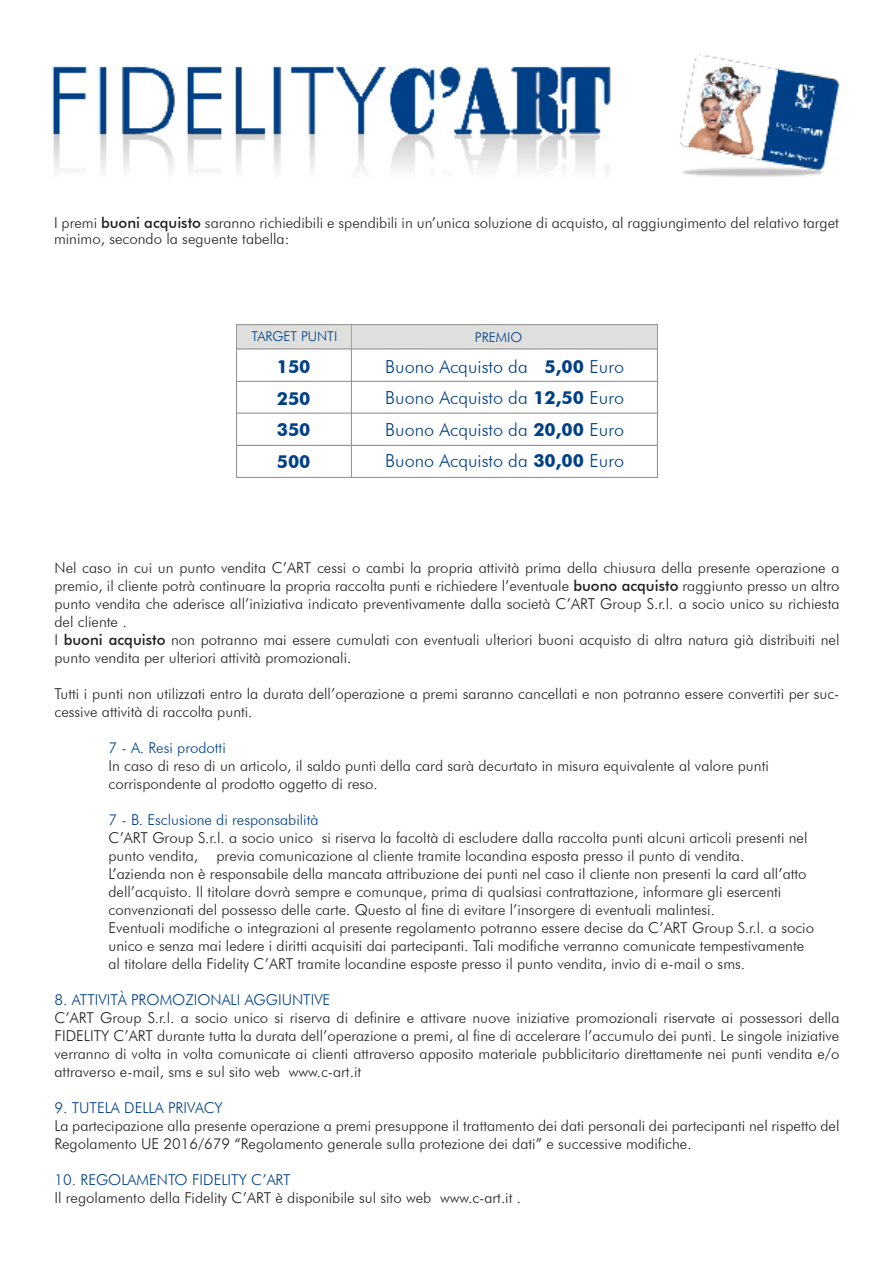
<style>
.page{position:relative;width:893px;height:1263px;background:#fff}
.page>*{position:absolute;margin:0;border:0;box-sizing:border-box;transform-origin:0 0}
.t1{font:300 18px "Futura BT";color:#004086}
.t2{font:700 18px "Futura BT";color:#004086}
.t3{font:300 15px/18px "Futura BT";color:#231f20}
.t4{font:300 15px "Futura BT";color:#004086}
.t5{font:300 13.5px "Futura BT";color:#004086}
.s1{font-weight:500}
.s2{font-weight:700}
</style>
<div class="page">
<img style="left:236px;top:325px;width:421px;height:153px">
<img style="left:52px;top:54px;width:787px;height:123px">
<p class="t3" style="left:54px;top:214px;width:786px;line-height:16.5px">I premi <span class="s1">buoni acquisto</span> saranno richiedibili e spendibili in un’unica soluzione di acquisto, al raggiungimento del relativo target minimo, secondo la seguente tabella:</p>
<p class="t5" style="left:252px;top:328px;width:87px">TARGET PUNTI</p>
<p class="t5" style="left:475px;top:328px;width:49px">PREMIO</p>
<p class="t2" style="left:277px;top:356px;width:35px">150</p>
<p class="t2" style="left:277px;top:387px;width:35px">250</p>
<p class="t2" style="left:277px;top:419px;width:35px">350</p>
<p class="t2" style="left:277px;top:450px;width:35px">500</p>
<p class="t1" style="left:385px;top:355px;width:240px">Buono Acquisto da <span class="s2">5,00</span> Euro</p>
<p class="t1" style="left:385px;top:387px;width:240px">Buono Acquisto da <span class="s2">12,50</span> Euro</p>
<p class="t1" style="left:385px;top:418px;width:240px">Buono Acquisto da <span class="s2">20,00</span> Euro</p>
<p class="t1" style="left:385px;top:450px;width:240px">Buono Acquisto da <span class="s2">30,00</span> Euro</p>
<p class="t3" style="left:55px;top:559px;width:786px;text-align:justify">Nel caso in cui un punto vendita C’ART cessi o cambi la propria attività prima della chiusura della presente operazione a premio, il cliente potrà continuare la propria raccolta punti e richiedere l’eventuale <span class="s1">buono acquisto</span> raggiunto presso un altro punto vendita che aderisce all’iniziativa indicato preventivamente dalla società C’ART Group S.r.l. a socio unico su richiesta del cliente .</p>
<p class="t3" style="left:55px;top:631px;width:786px">I <span class="s1">buoni acquisto</span> non potranno mai essere cumulati con eventuali ulteriori buoni acquisto di altra natura già distribuiti nel punto vendita per ulteriori attività promozionali.</p>
<p class="t3" style="left:55px;top:685px;width:786px">Tutti i punti non utilizzati entro la durata dell’operazione a premi saranno cancellati e non potranno essere convertiti per suc&shy;cessive attività di raccolta punti.</p>
<p class="t4" style="left:109px;top:739px;width:119px">7 - A. Resi prodotti</p>
<p class="t3" style="left:109px;top:757px;width:662px">In caso di reso di un articolo, il saldo punti della card sarà decurtato in misura equivalente al valore punti</p>
<p class="t3" style="left:109px;top:775px;width:271px">corrispondente al prodotto oggetto di reso.</p>
<p class="t4" style="left:109px;top:811px;width:212px">7 - B. Esclusione di responsabilità</p>
<p class="t3" style="left:109px;top:829px;width:700px">C’ART Group S.r.l. a socio unico si riserva la facoltà di escludere dalla raccolta punti alcuni articoli presenti nel</p>
<p class="t3" style="left:109px;top:847px;width:637px">punto vendita, previa comunicazione al cliente tramite locandina esposta presso il punto di vendita.</p>
<p class="t3" style="left:109px;top:865px;width:700px">L’azienda non è responsabile della mancata attribuzione dei punti nel caso il cliente non presenti la card all’atto</p>
<p class="t3" style="left:109px;top:883px;width:674px">dell’acquisto. Il titolare dovrà sempre e comunque, prima di qualsiasi contrattazione, informare gli esercenti</p>
<p class="t3" style="left:109px;top:901px;width:608px">convenzionati del possesso delle carte. Questo al fine di evitare l’insorgere di eventuali malintesi.</p>
<p class="t3" style="left:109px;top:919px;width:707px">Eventuali modifiche o integrazioni al presente regolamento potranno essere decise da C’ART Group S.r.l. a socio</p>
<p class="t3" style="left:109px;top:937px;width:697px">unico e senza mai ledere i diritti acquisiti dai partecipanti. Tali modifiche verranno comunicate tempestivamente</p>
<p class="t3" style="left:109px;top:955px;width:638px">al titolare della Fidelity C’ART tramite locandine esposte presso il punto vendita, invio di e-mail o sms.</p>
<p class="t4" style="left:55px;top:991px;width:277px">8. ATTIVITÀ PROMOZIONALI AGGIUNTIVE</p>
<p class="t3" style="left:55px;top:1009px;width:786px;text-align:justify">C’ART Group S.r.l. a socio unico si riserva di definire e attivare nuove iniziative promozionali riservate ai possessori della FIDELITY C’ART durante tutta la durata dell’operazione a premi, al fine di accelerare l’accumulo dei punti. Le singole iniziative verranno di volta in volta comunicate ai clienti attraverso apposito materiale pubblicitario direttamente nei punti vendita e/o attraverso e-mail, sms e sul sito web www.c-art.it</p>
<p class="t4" style="left:55px;top:1099px;width:170px">9. TUTELA DELLA PRIVACY</p>
<p class="t3" style="left:55px;top:1117px;width:786px">La partecipazione alla presente operazione a premi presuppone il trattamento dei dati personali dei partecipanti nel rispetto del<br>Regolamento UE 2016/679 “Regolamento generale sulla protezione dei dati” e successive modifiche.</p>
<p class="t4" style="left:55px;top:1171px;width:238px">10. REGOLAMENTO FIDELITY C’ART</p>
<p class="t3" style="left:55px;top:1189px;width:468px">Il regolamento della Fidelity C’ART è disponibile sul sito web www.c-art.it .</p>
</div>
